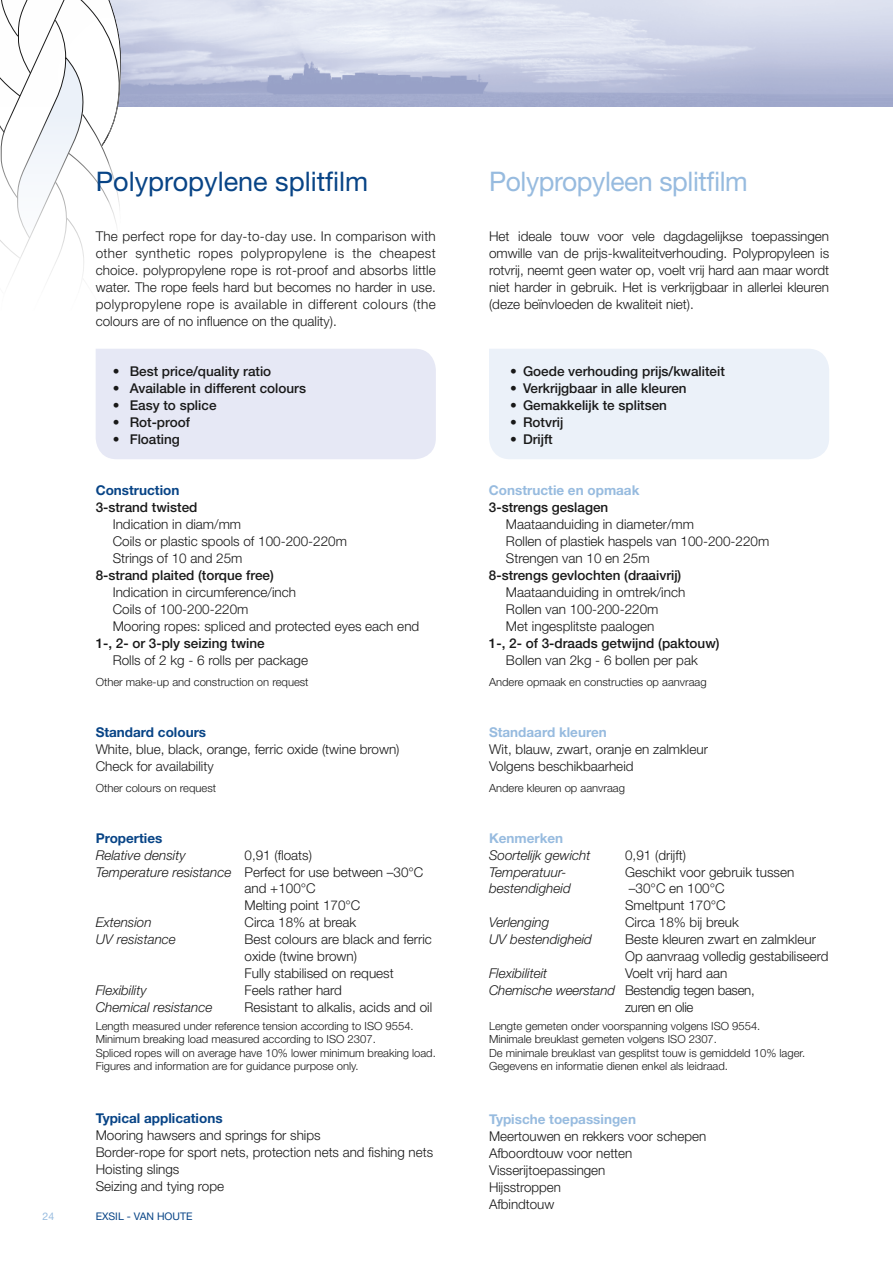
<style>
.page{position:relative;width:893px;height:1263px;background:#fff}
.page>*{position:absolute;margin:0;border:0;box-sizing:border-box;transform-origin:0 0}
.t1{font:27px "Helvetica Neue";color:#084486}
.t2{font:27px "Helvetica Neue";letter-spacing:-.015em;color:#97bbdf}
.t3{font:300 13.5px/17px "Helvetica Neue";color:#191919}
.t4{font:500 13.5px "Helvetica Neue";color:#191919}
.t5{font:italic 300 13.5px "Helvetica Neue";color:#191919}
.t6{font:700 13.5px "Helvetica Neue";color:#97bbdf}
.t7{font:700 13.5px "Helvetica Neue";color:#084486}
.t8{font:300 13.5px "Helvetica Neue";letter-spacing:-.02em;color:#191919}
.t9{font:300 11.25px/13.5px "Helvetica Neue";color:#191919}
.t10{font:10.5px "Helvetica Neue";color:#084486}
.t11{font:10.5px "Helvetica Neue";color:#97bbdf}
.s1{font-style:italic}
</style>
<div class="page">
<svg style="left:0;top:0;width:139px;height:280px"></svg>
<div style="left:96px;top:349px;width:340px;height:110px;background:#e6e8f5"></div>
<div style="left:489px;top:349px;width:340px;height:110px;background:#ebf1f9"></div>
<h1 class="t1" style="left:96px;top:166px;width:274px">Polypropylene splitfilm</h1>
<p class="t3" style="left:96px;top:227px;width:342px;text-align:justify">The perfect rope for day-to-day use. In comparison with other synthetic ropes polypropylene is the cheapest choice. polypropylene rope is rot-proof and absorbs little water. The rope feels hard but becomes no harder in use. polypropylene rope is available in different colours (the colours are of no influence on the quality).</p>
<p class="t4" style="left:113px;top:364px;width:160px">• Best price/quality ratio</p>
<p class="t4" style="left:113px;top:380px;width:195px">• Available in different colours</p>
<p class="t4" style="left:113px;top:397px;width:105px">• Easy to splice</p>
<p class="t4" style="left:113px;top:414px;width:79px">• Rot-proof</p>
<p class="t4" style="left:113px;top:431px;width:69px">• Floating</p>
<p class="t7" style="left:96px;top:482px;width:85px">Construction</p>
<p class="t4" style="left:96px;top:499px;width:103px">3-strand twisted</p>
<p class="t3" style="left:113px;top:515px;width:236px">Indication in diam/mm<br>Coils or plastic spools of 100-200-220m<br>Strings of 10 and 25m</p>
<p class="t4" style="left:96px;top:567px;width:180px">8-strand plaited (torque free)</p>
<p class="t3" style="left:113px;top:583px;width:308px">Indication in circumference/inch<br>Coils of 100-200-220m<br>Mooring ropes: spliced and protected eyes each end</p>
<p class="t4" style="left:96px;top:635px;width:171px">1-, 2- or 3-ply seizing twine</p>
<p class="t3" style="left:113px;top:651px;width:197px">Rolls of 2 kg - 6 rolls per package</p>
<p class="t9" style="left:96px;top:675px;width:214px">Other make-up and construction on request</p>
<p class="t7" style="left:96px;top:723px;width:112px">Standard colours</p>
<p class="t3" style="left:96px;top:740px;width:305px">White, blue, black, orange, ferric oxide (twine brown)<br>Check for availability</p>
<p class="t9" style="left:96px;top:781px;width:122px">Other colours on request</p>
<p class="t7" style="left:96px;top:829px;width:68px">Properties</p>
<p class="t5" style="left:96px;top:847px;width:92px">Relative density</p>
<p class="t3" style="left:244px;top:846px;width:69px">0,91 (floats)</p>
<p class="t3" style="left:96px;top:863px;width:329px"><span class="s1">Temperature resistance</span> Perfect for use between –30°C</p>
<p class="t3" style="left:244px;top:880px;width:73px">and +100°C</p>
<p class="t3" style="left:244px;top:897px;width:117px">Melting point 170°C</p>
<p class="t5" style="left:96px;top:914px;width:57px">Extension</p>
<p class="t3" style="left:244px;top:914px;width:113px">Circa 18% at break</p>
<p class="t5" style="left:96px;top:931px;width:82px">UV resistance</p>
<p class="t3" style="left:244px;top:931px;width:189px">Best colours are black and ferric oxide (twine brown)<br>Fully stabilised on request</p>
<p class="t5" style="left:96px;top:982px;width:52px">Flexibility</p>
<p class="t3" style="left:244px;top:982px;width:99px">Feels rather hard</p>
<p class="t5" style="left:96px;top:999px;width:118px">Chemical resistance</p>
<p class="t3" style="left:244px;top:998px;width:189px">Resistant to alkalis, acids and oil</p>
<p class="t9" style="left:96px;top:1019px;width:342px">Length measured under reference tension according to ISO 9554.<br>Minimum breaking load measured according to ISO 2307.<br>Spliced ropes will on average have 10% lower minimum breaking load.<br>Figures and information are for guidance purpose only.</p>
<p class="t7" style="left:96px;top:1110px;width:128px">Typical applications</p>
<p class="t3" style="left:96px;top:1127px;width:339px">Mooring hawsers and springs for ships<br>Border-rope for sport nets, protection nets and fishing nets Hoisting slings<br>Seizing and tying rope</p>
<p class="t11" style="left:43px;top:1210px;width:13px">24</p>
<p class="t10" style="left:96px;top:1210px;width:98px">EXSIL - VAN HOUTE</p>
<h1 class="t2" style="left:489px;top:166px;width:260px">Polypropyleen splitfilm</h1>
<p class="t3" style="left:489px;top:227px;width:342px;text-align:justify">Het ideale touw voor vele dagdagelijkse toepassingen omwille van de prijs-kwaliteitverhouding. Polypropyleen is rotvrij, neemt geen water op, voelt vrij hard aan maar wordt niet harder in gebruik. Het is verkrijgbaar in allerlei kleuren (deze beïnvloeden de kwaliteit niet).</p>
<p class="t4" style="left:510px;top:364px;width:216px">• Goede verhouding prijs/kwaliteit</p>
<p class="t4" style="left:510px;top:380px;width:178px">• Verkrijgbaar in alle kleuren</p>
<p class="t4" style="left:510px;top:397px;width:158px">• Gemakkelijk te splitsen</p>
<p class="t4" style="left:510px;top:414px;width:55px">• Rotvrij</p>
<p class="t4" style="left:510px;top:431px;width:44px">• Drijft</p>
<p class="t6" style="left:489px;top:482px;width:152px">Constructie en opmaak</p>
<p class="t4" style="left:489px;top:499px;width:121px">3-strengs geslagen</p>
<p class="t3" style="left:506px;top:515px;width:265px">Maataanduiding in diameter/mm<br>Rollen of plastiek haspels van 100-200-220m<br>Strengen van 10 en 25m</p>
<p class="t4" style="left:489px;top:567px;width:194px">8-strengs gevlochten (draaivrij)</p>
<p class="t3" style="left:506px;top:583px;width:181px">Maataanduiding in omtrek/inch<br>Rollen van 100-200-220m<br>Met ingesplitste paalogen</p>
<p class="t4" style="left:489px;top:635px;width:232px">1-, 2- of 3-draads getwijnd (paktouw)</p>
<p class="t3" style="left:506px;top:651px;width:193px">Bollen van 2kg - 6 bollen per pak</p>
<p class="t9" style="left:489px;top:675px;width:219px">Andere opmaak en constructies op aanvraag</p>
<p class="t6" style="left:489px;top:723px;width:119px">Standaard kleuren</p>
<p class="t3" style="left:489px;top:740px;width:220px">Wit, blauw, zwart, oranje en zalmkleur<br>Volgens beschikbaarheid</p>
<p class="t9" style="left:489px;top:781px;width:137px">Andere kleuren op aanvraag</p>
<p class="t6" style="left:489px;top:829px;width:76px">Kenmerken</p>
<p class="t5" style="left:489px;top:847px;width:103px">Soortelijk gewicht</p>
<p class="t3" style="left:625px;top:846px;width:63px">0,91 (drijft)</p>
<p class="t5" style="left:489px;top:864px;width:79px">Temperatuur-</p>
<p class="t3" style="left:625px;top:863px;width:171px">Geschikt voor gebruik tussen</p>
<p class="t5" style="left:489px;top:881px;width:83px">bestendigheid</p>
<p class="t3" style="left:625px;top:880px;width:102px">–30°C en 100°C<br>Smeltpunt 170°C</p>
<p class="t5" style="left:489px;top:914px;width:62px">Verlenging</p>
<p class="t3" style="left:625px;top:914px;width:115px">Circa 18% bij breuk</p>
<p class="t5" style="left:489px;top:931px;width:105px">UV bestendigheid</p>
<p class="t3" style="left:625px;top:931px;width:205px">Beste kleuren zwart en zalmkleur<br>Op aanvraag volledig gestabiliseerd</p>
<p class="t5" style="left:489px;top:965px;width:60px">Flexibiliteit</p>
<p class="t3" style="left:625px;top:965px;width:104px">Voelt vrij hard aan</p>
<p class="t8" style="left:489px;top:982px;width:267px"><span class="s1">Chemische weerstand</span> Bestendig tegen basen,</p>
<p class="t8" style="left:625px;top:999px;width:70px">zuren en olie</p>
<p class="t9" style="left:489px;top:1019px;width:318px">Lengte gemeten onder voorspanning volgens ISO 9554.<br>Minimale breuklast gemeten volgens ISO 2307.<br>De minimale breuklast van gesplitst touw is gemiddeld 10% lager.<br>Gegevens en informatie dienen enkel als leidraad.</p>
<p class="t6" style="left:489px;top:1111px;width:148px">Typische toepassingen</p>
<p class="t3" style="left:489px;top:1128px;width:219px">Meertouwen en rekkers voor schepen<br>Afboordtouw voor netten<br>Visserijtoepassingen<br>Hijsstroppen<br>Afbindtouw</p>
</div>
